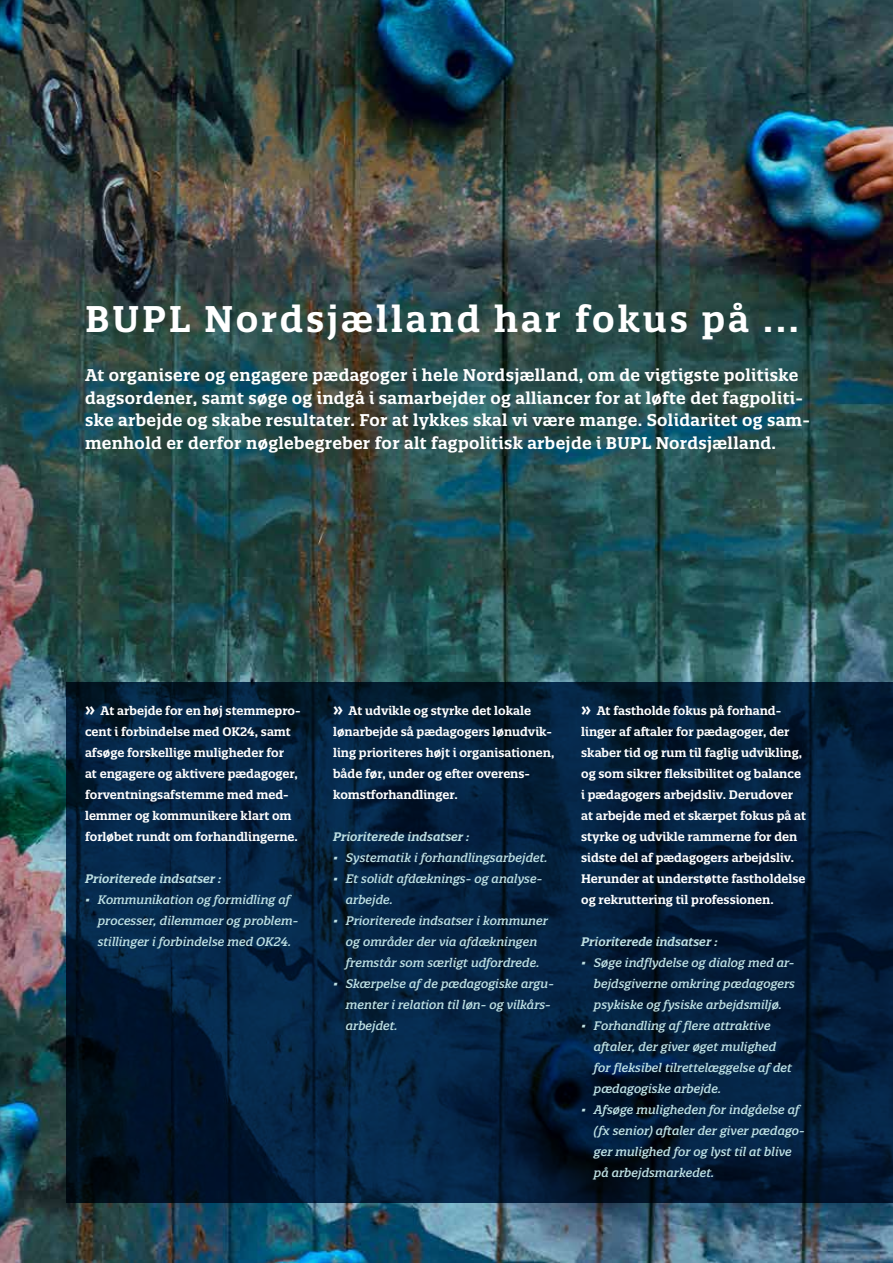
<style>
.page{position:relative;width:893px;height:1263px;background:#fff}
.page>*{position:absolute;margin:0;border:0;box-sizing:border-box;transform-origin:0 0}
.t1{font:600 36px "Quatro Slab";letter-spacing:.08em;color:#fff}
.t2{font:600 16.5px/22.5px "Quatro Slab";letter-spacing:.02em;color:#fff}
.t3{font:600 12px/21px "Quatro Slab";color:#fff}
.t4{font:italic 500 12px/21px "Quatro Slab";color:#bee0e3}
.t5{font:italic 600 12px "Quatro Slab";color:#bee0e3}
.s1{font-weight:700;font-size:16.5px}
</style>
<div class="page">
<img style="left:0;top:0;width:893px;height:1263px">
<svg style="left:66px;top:682px;width:827px;height:521px;background:#031f3b"></svg>
<h1 class="t1" style="left:85px;top:296px;width:715px">BUPL Nordsjælland har fokus på ...</h1>
<p class="t2" style="left:85px;top:364px;width:726px">At organisere og engagere pædagoger i hele Nordsjælland, om de vigtigste politiske dagsordener, samt søge og indgå i samarbejder og alliancer for at løfte det fagpoliti&shy;ske arbejde og skabe resultater. For at lykkes skal vi være mange. Solidaritet og sam&shy;menhold er derfor nøglebegreber for alt fagpolitisk arbejde i BUPL Nordsjælland.</p>
<p class="t3" style="left:85px;top:700px;width:217px"><span class="s1">»</span> At arbejde for en høj stemmepro&shy;cent i forbindelse med OK24, samt afsøge forskellige muligheder for<br>at engagere og aktivere pædagoger, forventningsafstemme med med&shy;lemmer og kommunikere klart om forløbet rundt om forhandlingerne.</p>
<p class="t5" style="left:85px;top:871px;width:138px">Prioriterede indsatser :</p>
<p class="t4" style="left:98px;top:889px;width:202px;text-indent:-13px">• Kommunikation og formidling af processer, dilemmaer og problem&shy;stillinger i forbindelse med OK24.</p>
<p class="t3" style="left:333px;top:700px;width:223px"><span class="s1">»</span> At udvikle og styrke det lokale lønarbejde så pædagogers lønudvik&shy;ling prioriteres højt i organisationen, både før, under og efter overens&shy;komstforhandlinger.</p>
<p class="t5" style="left:333px;top:829px;width:138px">Prioriterede indsatser :</p>
<p class="t4" style="left:333px;top:847px;width:216px">• Systematik i forhandlingsarbejdet.</p>
<p class="t4" style="left:346px;top:868px;width:198px;text-indent:-13px">• Et solidt afdæknings- og analyse&shy;arbejde.</p>
<p class="t4" style="left:333px;top:910px;width:216px;text-align:center">• Prioriterede indsatser i kommuner og områder der via afdækningen fremstår som særligt udfordrede.</p>
<p class="t4" style="left:346px;top:973px;width:210px;text-indent:-13px">• Skærpelse af de pædagogiske argu&shy;menter i relation til løn- og vilkårs&shy;arbejdet.</p>
<p class="t3" style="left:581px;top:700px;width:227px"><span class="s1">»</span> At fastholde fokus på forhand&shy;linger af aftaler for pædagoger, der skaber tid og rum til faglig udvikling, og som sikrer fleksibilitet og balance i pædagogers arbejdsliv. Derudover at arbejde med et skærpet fokus på at styrke og udvikle rammerne for den sidste del af pædagogers arbejdsliv.<br>Herunder at understøtte fastholdelse og rekruttering til professionen.</p>
<p class="t5" style="left:581px;top:934px;width:138px">Prioriterede indsatser :</p>
<p class="t4" style="left:594px;top:952px;width:203px;text-align:justify;text-indent:-13px">• Søge indflydelse og dialog med ar&shy;bejdsgiverne omkring pædagogers psykiske og fysiske arbejdsmiljø.</p>
<p class="t4" style="left:594px;top:1015px;width:200px;text-indent:-13px">• Forhandling af flere attraktive aftaler, der giver øget mulighed for fleksibel tilrettelæggelse af det pædagogiske arbejde.</p>
<p class="t4" style="left:594px;top:1099px;width:212px;text-indent:-13px">• Afsøge muligheden for indgåelse af (fx senior) aftaler der giver pædago&shy;ger mulighed for og lyst til at blive på arbejdsmarkedet.</p>
</div>
